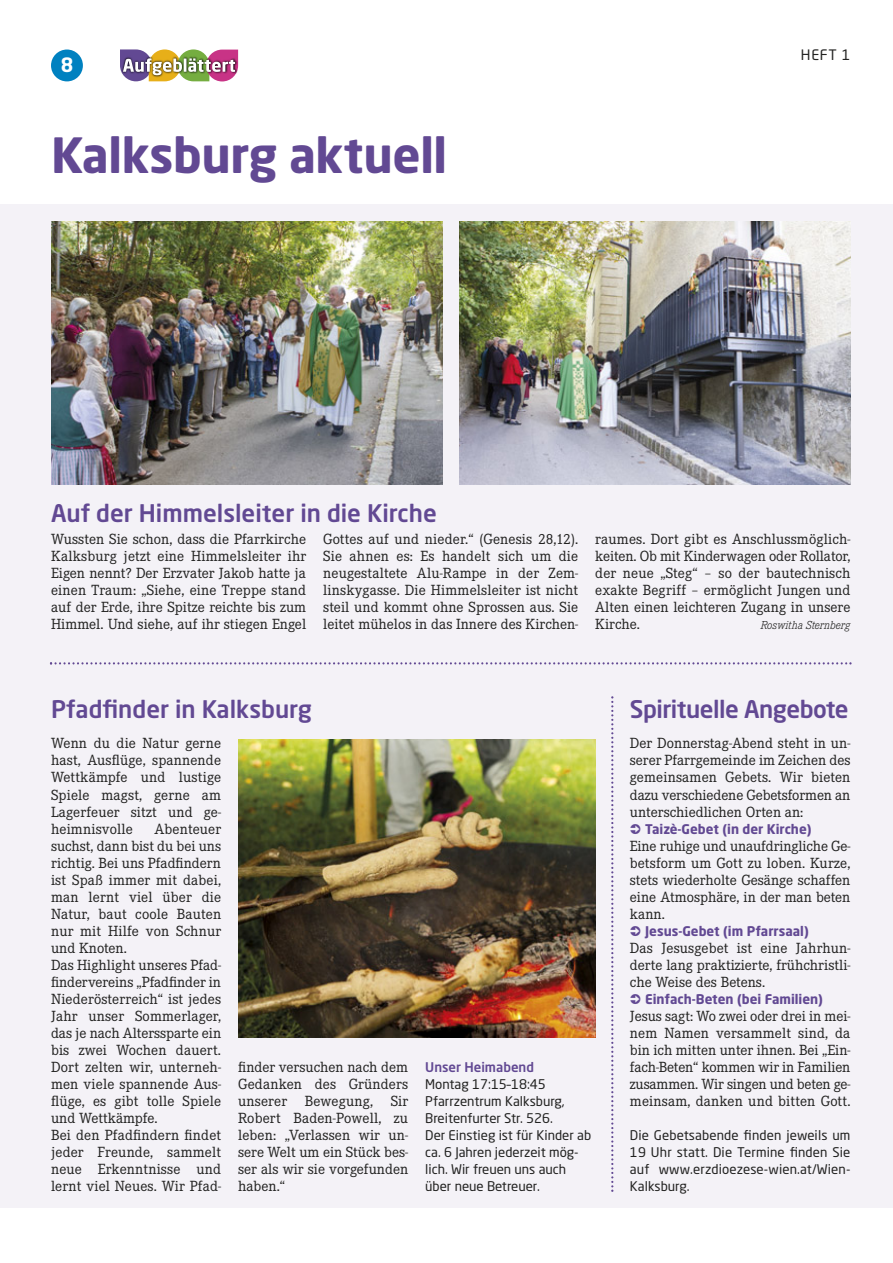
<style>
.page{position:relative;width:893px;height:1263px;background:#fff}
.page>*{position:absolute;margin:0;border:0;box-sizing:border-box;transform-origin:0 0}
.t1{font:700 48px "Neo Sans Pro";letter-spacing:-.01em;color:#624993}
.t2{font:500 24px "Neo Sans Pro";color:#624993}
.t3{font:500 24px "Neo Sans Pro";letter-spacing:-.02em;color:#624993}
.t4{font:700 19.5px "Neo Sans Pro";color:#fff}
.t5{font:15.3px/17px "Corporate E";color:#222221;text-align:justify}
.t6{font:14.25px "Neo Sans Pro";color:#222221}
.t7{font:13.2px/17px "Neo Sans Pro";color:#222221;text-align:justify}
.t8{font:700 13.2px "Neo Sans Pro";color:#624993}
.t9{font:500 13.2px "Neo Sans Pro";color:#624993}
.t10{font:italic 300 12px "Corporate E";color:#222221}
</style>
<div class="page">
<div style="left:51px;top:50px;width:32px;height:31px;background:#0081c0;border-radius:50%"></div>
<img style="left:120px;top:49px;width:118px;height:32px">
<div style="left:0;top:204px;width:893px;height:1004px;background:#f4f2f7"></div>
<svg style="left:50px;top:662px;width:802px;height:2px"></svg>
<img style="left:459px;top:221px;width:391px;height:264px">
<img style="left:51px;top:221px;width:391px;height:264px">
<img style="left:238px;top:740px;width:357px;height:298px">
<svg style="left:611px;top:696px;width:2px;height:496px"></svg>
<p class="t4" style="left:61px;top:57px;width:14px">8</p>
<h1 class="t1" style="left:51px;top:136px;width:397px">Kalksburg aktuell</h1>
<p class="t6" style="left:801px;top:50px;width:51px">HEFT 1</p>
<h2 class="t2" style="left:51px;top:504px;width:387px">Auf der Himmelsleiter in die Kirche</h2>
<p class="t5" style="left:51px;top:532px;width:257px">Wussten Sie schon, dass die Pfarrkirche Kalksburg jetzt eine Himmelsleiter ihr Eigen nennt? Der Erzvater Jakob hatte ja einen Traum: „Siehe, eine Treppe stand auf der Erde, ihre Spitze reichte bis zum Himmel. Und siehe, auf ihr stiegen Engel</p>
<p class="t5" style="left:323px;top:532px;width:257px">Gottes auf und nieder.“ (Genesis 28,12).<br>Sie ahnen es: Es handelt sich um die neugestaltete Alu-Rampe in der Zem - linskygasse. Die Himmelsleiter ist nicht steil und kommt ohne Sprossen aus. Sie leitet mühelos in das Innere des Kirchen-</p>
<p class="t5" style="left:595px;top:532px;width:257px">raumes. Dort gibt es Anschlussmöglich&shy;keiten. Ob mit Kinderwagen oder Rollator, der neue „Steg“ – so der bautechnisch exakte Begriff – ermöglicht Jungen und Alten einen leichteren Zugang in unsere Kirche.</p>
<p class="t10" style="left:761px;top:621px;width:91px">Roswitha Sternberg</p>
<h2 class="t2" style="left:51px;top:699px;width:262px">Pfadfinder in Kalksburg</h2>
<p class="t5" style="left:51px;top:736px;width:172px">Wenn du die Natur gerne hast, Ausflüge, spannende Wettkämpfe und lustige Spiele magst, gerne am Lagerfeuer sitzt und ge&shy;heimnisvolle</p>
<p class="t5" style="left:51px;top:821px;width:172px;text-align:left;text-indent:104px">Abenteuer suchst, dann bist du bei uns richtig. Bei uns Pfadfindern ist Spaß immer mit dabei, man lernt viel über die<br>Natur, baut coole Bauten nur mit Hilfe von Schnur und Knoten.<br>Das Highlight unseres Pfad&shy;findervereins „Pfadfinder in<br>Niederösterreich“ ist jedes<br>Jahr unser Sommerlager, das je nach Alterssparte ein bis zwei Wochen dauert.<br>Dort zelten wir, unterneh&shy;men viele spannende Aus&shy;flüge, es gibt tolle Spiele und Wettkämpfe.<br>Bei den Pfadfindern findet jeder Freunde, sammelt neue Erkenntnisse und lernt viel Neues. Wir Pfad-</p>
<p class="t5" style="left:238px;top:1060px;width:172px">finder versuchen nach dem Gedanken des Gründers unserer Bewegung, Sir Robert Baden-Powell, zu leben: „Verlassen wir un&shy;sere Welt um ein Stück bes&shy;ser als wir sie vorgefunden haben.“</p>
<p class="t9" style="left:425px;top:1061px;width:110px">Unser Heimabend</p>
<p class="t7" style="left:425px;top:1076px;width:167px;text-align:left">Montag 17:15–18:45<br>Pfarrzentrum Kalksburg,<br>Breitenfurter Str. 526.<br>Der Einstieg ist für Kinder ab ca. 6 Jahren jederzeit mög&shy;lich. Wir freuen uns auch über neue Betreuer.</p>
<h2 class="t3" style="left:630px;top:699px;width:220px">Spirituelle Angebote</h2>
<p class="t5" style="left:630px;top:736px;width:222px">Der Donnerstag-Abend steht in un&shy;serer Pfarrgemeinde im Zeichen des gemeinsamen Gebets. Wir bieten dazu verschiedene Gebetsformen an unterschiedlichen Orten an:</p>
<p class="t8" style="left:645px;top:823px;width:168px">Taizè-Gebet (in der Kirche)</p>
<p class="t5" style="left:630px;top:838px;width:222px">Eine ruhige und unaufdringliche Ge&shy;betsform um Gott zu loben. Kurze, stets wiederholte Gesänge schaffen eine Atmosphäre, in der man beten kann.</p>
<p class="t8" style="left:645px;top:925px;width:165px">Jesus-Gebet (im Pfarrsaal)</p>
<p class="t5" style="left:630px;top:940px;width:222px">Das Jesusgebet ist eine Jahrhun&shy;derte lang praktizierte, frühchristli&shy;che Weise des Betens.</p>
<p class="t8" style="left:645px;top:993px;width:179px">Einfach-Beten (bei Familien)</p>
<p class="t5" style="left:630px;top:1008px;width:222px">Jesus sagt: Wo zwei oder drei in mei&shy;nem Namen versammelt sind, da bin ich mitten unter ihnen. Bei „Ein&shy;fach-Beten“ kommen wir in Familien zusammen. Wir singen und beten ge&shy;meinsam, danken und bitten Gott.</p>
<p class="t7" style="left:630px;top:1127px;width:222px">Die Gebetsabende finden jeweils um 19 Uhr statt. Die Termine finden Sie auf www.erzdioezese-wien.at/Wien-Kalksburg.</p>
</div>
